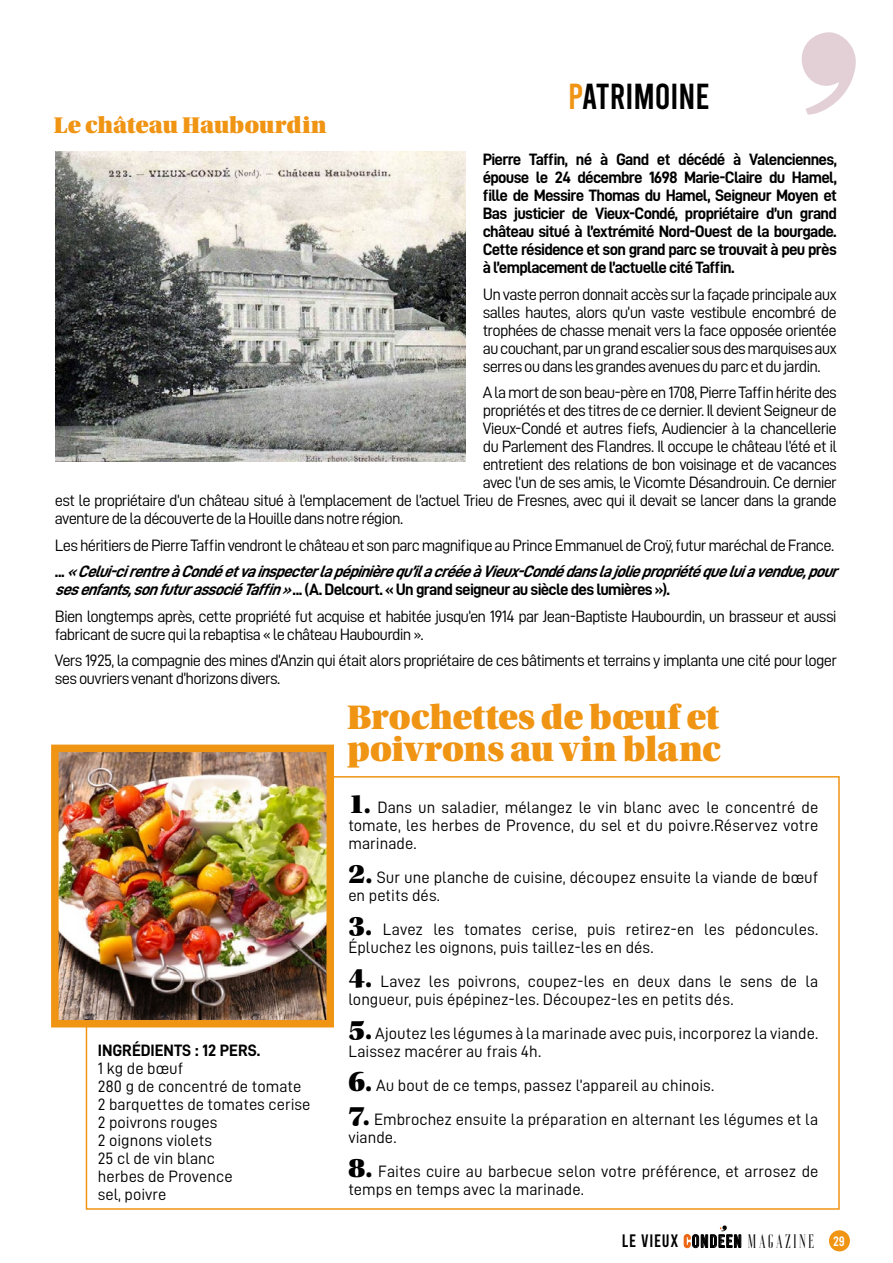
<style>
.page{position:relative;width:893px;height:1263px;background:#fff}
.page>*{position:absolute;margin:0;border:0;box-sizing:border-box;transform-origin:0 0}
.t1{font:36px/31.5px "Utopia Std Black Headline";letter-spacing:-.005em;color:#f09414}
.t2{font:36px "Bebas";color:#000}
.t3{font:24px "Utopia Std Black Headline";letter-spacing:-.005em;color:#f09414}
.t4{font:17.85px "Bebas";letter-spacing:.04em;color:#000}
.t5{font:16.5px/18px "D DIN";letter-spacing:-.04em;color:#000;text-align:justify}
.t6{font:16.5px/18px "D DIN";color:#000}
.t7{font:16.5px/18px "D DIN Bold";letter-spacing:-.045em;color:#000;text-align:justify}
.t8{font:italic 16.5px/18px "D DIN Bold";color:#000}
.t9{font:16.5px/18px "D DIN";letter-spacing:.005em;color:#000}
.t10{font:16.5px "D DIN Bold";color:#000}
.s1{color:#f09414}
.s2{font-style:normal}
.s3{font-family:"Utopia Std Black Headline";font-size:28.5px}
.s4{color:#eb600a}
.s5{font-family:"Aguero Serif Free";font-size:19.5px}
.s6{font-size:13.5px;color:#fff}
</style>
<div class="page">
<div style="left:829px;top:1230px;width:21px;height:21px;background:#f09414;border-radius:50%"></div>
<svg style="left:720px;top:1225px;width:7px;height:7px"></svg>
<svg style="left:801px;top:32px;width:55px;height:83px"></svg>
<img style="left:55px;top:151px;width:411px;height:310px">
<img style="left:60px;top:753px;width:265px;height:265px">
<div style="left:51px;top:744px;width:283px;height:283px;border:8px solid #f09414"></div>
<h2 class="t3" style="left:54px;top:112px;width:274px">Le château Haubourdin</h2>
<h1 class="t2" style="left:568px;top:79px;width:140px"><span class="s1">P</span>ATRIMOINE</h1>
<p class="t7" style="left:483px;top:150px;width:356px">Pierre Taffin, né à Gand et décédé à Valenciennes, épouse le 24 décembre 1698 Marie-Claire du Hamel, fille de Messire Thomas du Hamel, Seigneur Moyen et Bas justicier de Vieux-Condé, propriétaire d’un grand château situé à l’extrémité Nord-Ouest de la bourgade.<br>Cette résidence et son grand parc se trouvait à peu près à l’emplacement de l’actuelle cité Taffin.</p>
<p class="t5" style="left:483px;top:285px;width:356px">Un vaste perron donnait accès sur la façade principale aux salles hautes, alors qu’un vaste vestibule encombré de trophées de chasse menait vers la face opposée orientée au couchant, par un grand escalier sous des marquises aux serres ou dans les grandes avenues du parc et du jardin.</p>
<p class="t5" style="left:483px;top:383px;width:356px">A la mort de son beau-père en 1708, Pierre Taffin hérite des</p>
<p class="t5" style="left:483px;top:401px;width:356px">propriétés et des titres de ce dernier. Il devient Seigneur de</p>
<p class="t5" style="left:483px;top:419px;width:356px">Vieux-Condé et autres fiefs, Audiencier à la chancellerie</p>
<p class="t5" style="left:483px;top:437px;width:356px">du Parlement des Flandres. Il occupe le château l’été et il</p>
<p class="t5" style="left:483px;top:455px;width:356px">entretient des relations de bon voisinage et de vacances</p>
<p class="t5" style="left:483px;top:473px;width:356px">avec l’un de ses amis, le Vicomte Désandrouin. Ce dernier</p>
<p class="t5" style="left:55px;top:491px;width:783px">est le propriétaire d’un château situé à l’emplacement de l’actuel Trieu de Fresnes, avec qui il devait se lancer dans la grande</p>
<p class="t5" style="left:55px;top:509px;width:350px">aventure de la découverte de la Houille dans notre région.</p>
<p class="t5" style="left:55px;top:536px;width:781px">Les héritiers de Pierre Taffin vendront le château et son parc magnifique au Prince Emmanuel de Croÿ, futur maréchal de France.</p>
<p class="t8" style="left:55px;top:562px;width:790px"><span class="s2">. . .</span> «Celui-cirentreàCondéetvainspecterlapépinièrequ’ilacrééeàVieux-Condédanslajoliepropriétéqueluiavendue,pour sesenfants,sonfuturassociéTaffin»<span class="s2">... (A. Delcourt. « Un grand seigneur au siècle des lumières »).</span></p>
<p class="t5" style="left:55px;top:607px;width:783px">Bien longtemps après, cette propriété fut acquise et habitée jusqu’en 1914 par Jean-Baptiste Haubourdin, un brasseur et aussi fabricant de sucre qui la rebaptisa « le château Haubourdin ».</p>
<p class="t5" style="left:55px;top:651px;width:783px">Vers 1925, la compagnie des mines d’Anzin qui était alors propriétaire de ces bâtiments et terrains y implanta une cité pour loger ses ouvriers venant d’horizons divers.</p>
<p class="t10" style="left:98px;top:1041px;width:164px">INGRÉDIENTS : 12 PERS.</p>
<p class="t6" style="left:98px;top:1059px;width:214px">1 kg de bœuf<br>280 g de concentré de tomate<br>2 barquettes de tomates cerise<br>2 poivrons rouges<br>2 oignons violets<br>25 cl de vin blanc<br>herbes de Provence<br>sel, poivre</p>
<h1 class="t1" style="left:347px;top:702px;width:376px">Brochettes de bœuf et poivrons au vin blanc</h1>
<p class="t5" style="left:348px;top:798px;width:472px"><span class="s3">1.</span> Dans un saladier, mélangez le vin blanc avec le concentré de tomate, les herbes de Provence, du sel et du poivre.Réservez votre marinade.</p>
<p class="t6" style="left:348px;top:868px;width:471px"><span class="s3">2.</span> Sur une planche de cuisine, découpez ensuite la viande de bœuf en petits dés.</p>
<p class="t6" style="left:348px;top:920px;width:472px"><span class="s3">3.</span> Lavez les tomates cerise, puis retirez-en les pédoncules.<br>Épluchez les oignons, puis taillez-les en dés.</p>
<p class="t9" style="left:348px;top:972px;width:472px"><span class="s3">4.</span> Lavez les poivrons, coupez-les en deux dans le sens de la longueur, puis épépinez-les. Découpez-les en petits dés.</p>
<p class="t6" style="left:348px;top:1024px;width:472px"><span class="s3">5.</span> Ajoutez les légumes à la marinade avec puis, incorporez la viande.<br>Laissez macérer au frais 4h.</p>
<p class="t6" style="left:348px;top:1076px;width:368px"><span class="s3">6.</span> Au bout de ce temps, passez l’appareil au chinois.</p>
<p class="t6" style="left:348px;top:1110px;width:471px"><span class="s3">7.</span> Embrochez ensuite la préparation en alternant les légumes et la viande.</p>
<p class="t6" style="left:348px;top:1162px;width:472px"><span class="s3">8.</span> Faites cuire au barbecue selon votre préférence, et arrosez de temps en temps avec la marinade.</p>
<p class="t4" style="left:622px;top:1232px;width:224px">LE VIEUX <span class="s4">C</span>ONDEEN <span class="s5">MAGAZINE</span> <span class="s6">29</span></p>
</div>
